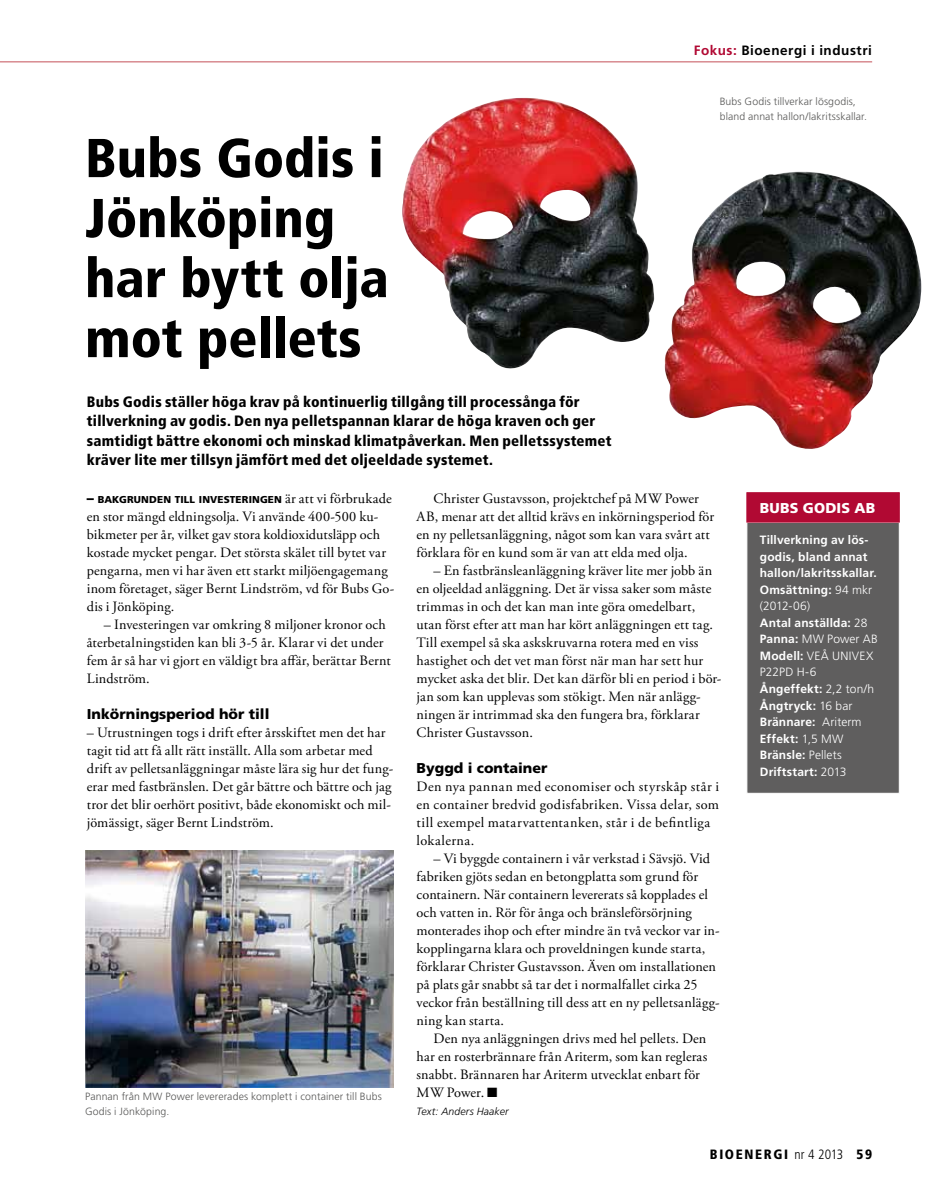
<style>
.page{position:relative;width:936px;height:1191px;background:#fff}
.page>*{position:absolute;margin:0;border:0;box-sizing:border-box;transform-origin:0 0}
.t1{font:900 condensed 54.75px/60px "Frutiger LT Std";color:#000}
.t2{font:900 condensed 15px/19.5px "Frutiger LT Std";letter-spacing:.015em;color:#000}
.t3{font:14.25px/18px "Adobe Garamond Pro";letter-spacing:.01em;color:#000}
.t4{font:14.25px/18px "Adobe Garamond Pro";letter-spacing:.03em;color:#000}
.t5{font:900 14.25px "Frutiger LT Std";color:#000}
.t6{font:900 14.25px "Frutiger LT Std";letter-spacing:.015em;color:#fff}
.t7{font:700 13.5px "Frutiger LT Std";letter-spacing:.04em;color:#000}
.t8{font:900 condensed 13.5px "Frutiger LT Std";letter-spacing:.125em;color:#000}
.t9{font:700 12px/16.5px "Frutiger LT Std";letter-spacing:.015em;color:#fff}
.t10{font:300 10.5px/15px "Frutiger LT Std";letter-spacing:.01em;color:#575756}
.t11{font:italic 300 10.5px "Frutiger";letter-spacing:.015em;color:#000}
.t12{font:900 10.05px "Frutiger LT Std";letter-spacing:.015em;color:#000}
.s1{color:#b10933}
.s2{font-size:14.25px}
.s3{font-family:"Adobe Garamond Pro";font-weight:400;font-size:14.25px}
.s4{font-weight:300}
.s5{font-family:"Frutiger";font-weight:300}
</style>
<div class="page">
<hr style="left:0;top:62px;width:872px;height:1px;background:#c55158">
<svg style="left:746px;top:492px;width:153px;height:301px;background:#69575b"></svg>
<img style="left:85px;top:850px;width:308px;height:238px">
<img style="left:402px;top:98px;width:519px;height:351px">
<p class="t7" style="left:693px;top:43px;width:180px"><span class="s1">Fokus:</span> Bioenergi i industri</p>
<h1 class="t1" style="left:85px;top:128px;width:305px">Bubs Godis i<br>Jönköping har bytt olja mot pellets</h1>
<p class="t2" style="left:87px;top:392px;width:526px">Bubs Godis ställer höga krav på kontinuerlig tillgång till processånga för tillverkning av godis. Den nya pelletspannan klarar de höga kraven och ger samtidigt bättre ekonomi och minskad klimatpåverkan. Men pelletssystemet kräver lite mer tillsyn jämfört med det oljeeldade systemet.</p>
<p class="t10" style="left:719px;top:94px;width:149px">Bubs Godis tillverkar lösgodis, bland annat hallon/lakritsskallar.</p>
<p class="t12" style="left:87px;top:493px;width:306px"><span class="s2">–</span> BAKGRUNDEN TILL INVESTERINGEN <span class="s3">är att vi förbrukade</span></p>
<p class="t3" style="left:87px;top:508px;width:309px">en stor mängd eldningsolja. Vi använde 400-500 ku&shy;bikmeter per år, vilket gav stora koldioxidutsläpp och kostade mycket pengar. Det största skälet till bytet var pengarna, men vi har även ett starkt miljöengagemang inom företaget, säger Bernt Lindström, vd för Bubs Go&shy;dis i Jönköping.</p>
<p class="t3" style="left:87px;top:616px;width:305px;text-indent:17px">– Investeringen var omkring 8 miljoner kronor och återbetalningstiden kan bli 3-5 år. Klarar vi det under fem år så har vi gjort en väldigt bra affär, berättar Bernt Lindström.</p>
<p class="t5" style="left:87px;top:705px;width:184px">Inkörningsperiod hör till</p>
<p class="t3" style="left:87px;top:724px;width:308px">– Utrustningen togs i drift efter årsskiftet men det har tagit tid att få allt rätt inställt. Alla som arbetar med drift av pelletsanläggningar måste lära sig hur det fung&shy;erar med fastbränslen. Det går bättre och bättre och jag tror det blir oerhört positivt, både ekonomiskt och mil&shy;jömässigt, säger Bernt Lindström.</p>
<p class="t10" style="left:85px;top:1089px;width:298px">Pannan från MW Power levererades komplett i container till Bubs<br>Godis i Jönköping.</p>
<p class="t3" style="left:416px;top:490px;width:299px;text-indent:17px">Christer Gustavsson, projektchef på MW Power AB, menar att det alltid krävs en inkörningsperiod för en ny pelletsanläggning, något som kan vara svårt att förklara för en kund som är van att elda med olja.</p>
<p class="t3" style="left:416px;top:562px;width:306px;text-indent:17px">– En fastbränsleanläggning kräver lite mer jobb än en oljeeldad anläggning. Det är vissa saker som måste trimmas in och det kan man inte göra omedelbart, utan först efter att man har kört anläggningen ett tag.<br>Till exempel så ska askskruvarna rotera med en viss hastighet och det vet man först när man har sett hur mycket aska det blir. Det kan därför bli en period i bör&shy;jan som kan upplevas som stökigt. Men när anlägg&shy;ningen är intrimmad ska den fungera bra, förklarar Christer Gustavsson.</p>
<p class="t5" style="left:416px;top:759px;width:132px">Byggd i container</p>
<p class="t4" style="left:416px;top:778px;width:304px">Den nya pannan med economiser och styrskåp står i en container bredvid godisfabriken. Vissa delar, som till exempel matarvattentanken, står i de befintliga lokalerna.</p>
<p class="t3" style="left:416px;top:850px;width:304px;text-indent:17px">– Vi byggde containern i vår verkstad i Sävsjö. Vid fabriken gjöts sedan en betongplatta som grund för containern. När containern levererats så kopplades el och vatten in. Rör för ånga och bränsleförsörjning monterades ihop och efter mindre än två veckor var in&shy;kopplingarna klara och proveldningen kunde starta, förklarar Christer Gustavsson. Även om installationen på plats går snabbt så tar det i normalfallet cirka 25 veckor från beställning till dess att en ny pelletsanlägg&shy;ning kan starta.</p>
<p class="t3" style="left:416px;top:1030px;width:292px;text-indent:17px">Den nya anläggningen drivs med hel pellets. Den har en rosterbrännare från Ariterm, som kan regleras snabbt. Brännaren har Ariterm utvecklat enbart för MW Power. ■</p>
<p class="t11" style="left:416px;top:1105px;width:93px">Text: Anders Haaker</p>
<p class="t6" style="left:759px;top:499px;width:117px">Bubs Godis AB</p>
<p class="t9" style="left:759px;top:532px;width:119px">Tillverkning av lös&shy;godis, bland annat hallon/lakritsskallar.<br>Omsättning: <span class="s4">94 mkr (2012-06)<br></span>Antal anställda: <span class="s4">28<br></span>Panna: <span class="s4">MW Power AB<br></span>Modell: <span class="s4">VEÅ UNIVEX<br>P22PD H-6<br></span>Ångeffekt: <span class="s4">2,2 ton/h<br></span>Ångtryck: <span class="s4">16 bar<br></span>Brännare: <span class="s4">Ariterm<br></span>Effekt: <span class="s4">1,5 MW<br></span>Bränsle: <span class="s4">Pellets<br></span>Driftstart: <span class="s4">2013</span></p>
<p class="t8" style="left:710px;top:1145px;width:164px">BIOENERGI <span class="s5">nr 4 2013</span> 59</p>
</div>
